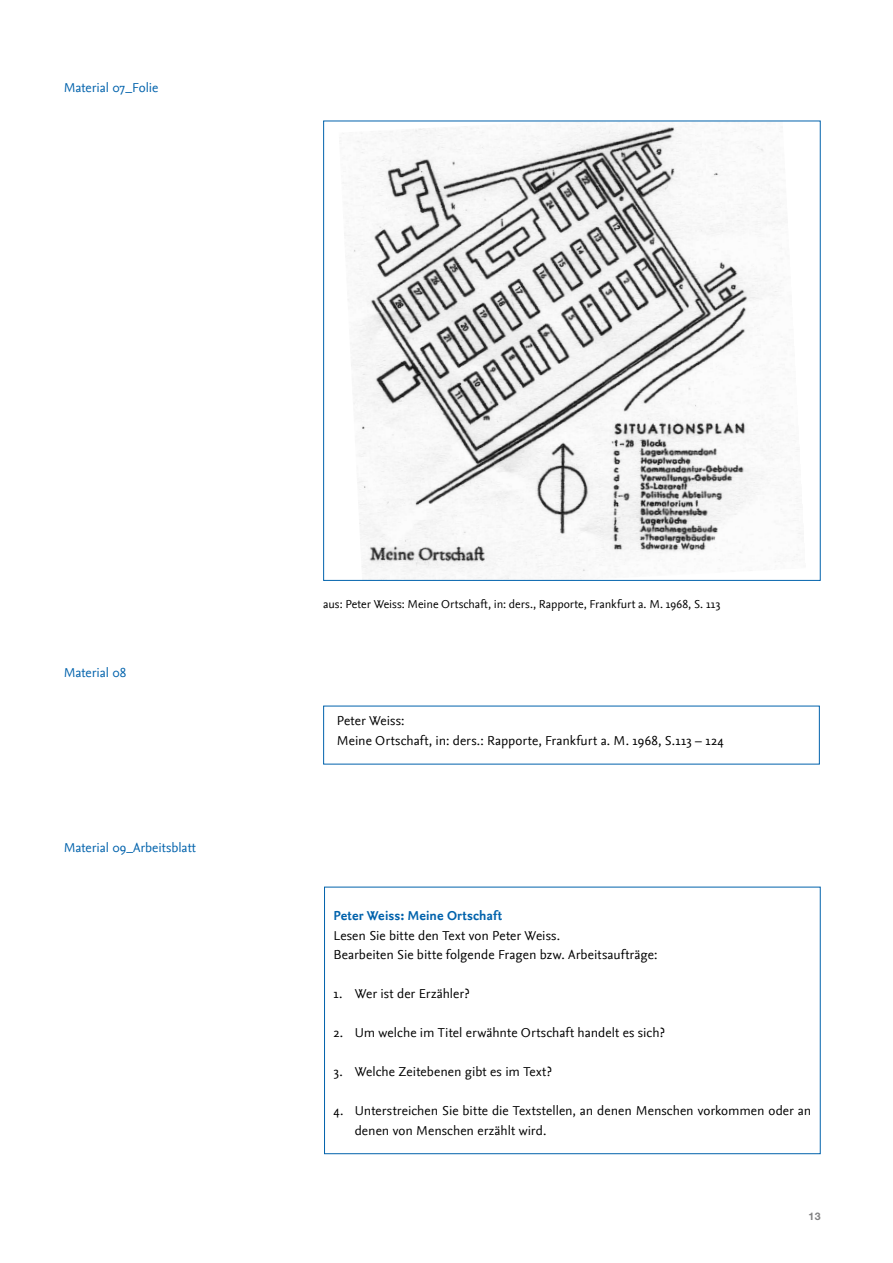
<style>
.page{position:relative;width:893px;height:1263px;background:#fff}
.page>*{position:absolute;margin:0;border:0;box-sizing:border-box;transform-origin:0 0}
.t1{font:13.5px/19.5px "Nexus Sans";letter-spacing:.005em;color:#000}
.t2{font:13.5px "Nexus Sans";color:#0062ac}
.t3{font:700 13.5px "Nexus Sans";letter-spacing:.01em;color:#0062ac}
.t4{font:12px "Nexus Sans";color:#000}
.t5{font:700 10.5px "Helvetica Neue LT Std";color:#818182}
</style>
<div class="page">
<img style="left:342px;top:125px;width:459px;height:454px">
<div style="left:324px;top:887px;width:497px;height:267px;border:1px solid #0062ac"></div>
<p class="t2" style="left:64px;top:79px;width:96px">Material 07_Folie</p>
<p class="t2" style="left:64px;top:664px;width:64px">Material 08</p>
<p class="t2" style="left:64px;top:840px;width:134px">Material 09_Arbeitsblatt</p>
<p class="t4" style="left:323px;top:597px;width:399px">aus: Peter Weiss: Meine Ortschaft, in: ders., Rapporte, Frankfurt a. M. 1968, S. 113</p>
<p class="t1" style="left:337px;top:711px;width:388px">Peter Weiss:<br>Meine Ortschaft, in: ders.: Rapporte, Frankfurt a. M. 1968, S.113 – 124</p>
<p class="t3" style="left:333px;top:908px;width:170px">Peter Weiss: Meine Ortschaft</p>
<p class="t1" style="left:333px;top:925px;width:326px">Lesen Sie bitte den Text von Peter Weiss.<br>Bearbeiten Sie bitte folgende Fragen bzw. Arbeitsaufträge:</p>
<p class="t1" style="left:333px;top:984px;width:138px">1. Wer ist der Erzähler?</p>
<p class="t1" style="left:333px;top:1023px;width:333px">2. Um welche im Titel erwähnte Ortschaft handelt es sich?</p>
<p class="t1" style="left:333px;top:1062px;width:220px">3. Welche Zeitebenen gibt es im Text?</p>
<p class="t1" style="left:355px;top:1101px;width:458px;text-indent:-21px">4. Unterstreichen Sie bitte die Textstellen, an denen Menschen vorkommen oder an denen von Menschen erzählt wird.</p>
<p class="t5" style="left:809px;top:1210px;width:14px">13</p>
</div>
